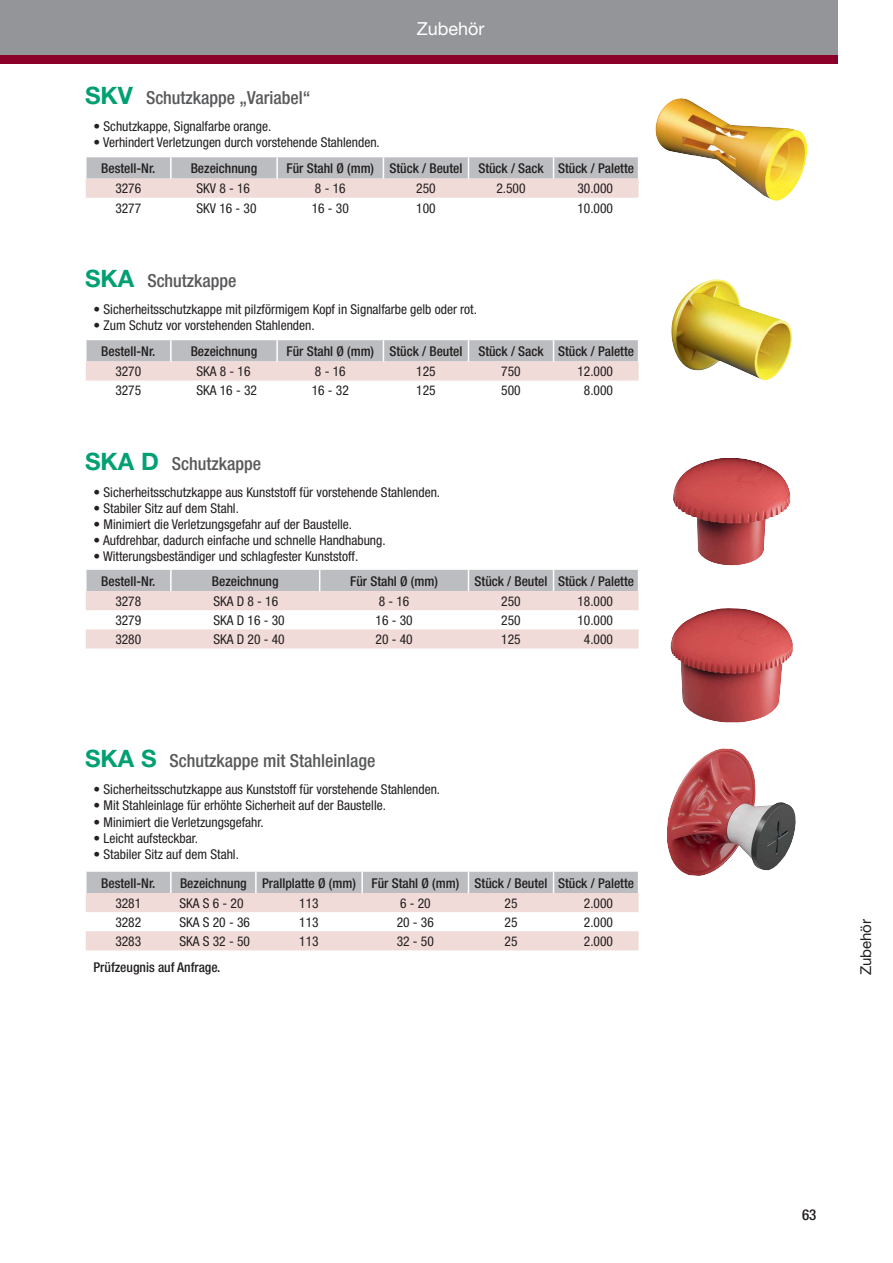
<style>
.page{position:relative;width:893px;height:1263px;background:#fff}
.page>*{position:absolute;margin:0;border:0;box-sizing:border-box;transform-origin:0 0}
.t1{font:500 condensed 18px "Helvetica Neue";color:#58595b}
.t2{font:18px "Helvetica Neue";color:#fff}
.t3{font:15px "Helvetica Neue";color:#231f20}
.t4{font:500 condensed 15px "Helvetica Neue";color:#231f20}
.t5{font:condensed 13.5px "Helvetica Neue";color:#231f20}
.t6{font:500 condensed 13.5px "Helvetica Neue";color:#231f20}
.s1{font-weight:700;font-stretch:normal;font-size:24px;color:#00a073}
</style>
<div class="page">
<div style="left:0;top:0;width:838px;height:55px;background:#939598"></div>
<div style="left:0;top:55px;width:838px;height:9px;background:#8b0028"></div>
<img style="left:655px;top:98px;width:152px;height:103px">
<svg style="left:86px;top:157px;width:553px;height:41px;background:#d5cccc"></svg>
<img style="left:671px;top:279px;width:121px;height:101px">
<svg style="left:86px;top:340px;width:553px;height:41px;background:#d5cccd"></svg>
<svg style="left:86px;top:570px;width:553px;height:78px"></svg>
<img style="left:673px;top:458px;width:117px;height:108px">
<img style="left:670px;top:608px;width:123px;height:115px">
<img style="left:667px;top:748px;width:129px;height:128px">
<svg style="left:86px;top:872px;width:553px;height:78px"></svg>
<h1 class="t2" style="left:417px;top:22px;width:69px">Zubehör</h1>
<h1 class="t1" style="left:85px;top:91px;width:227px"><span class="s1">SKV</span> Schutzkappe „Variabel“</h1>
<p class="t5" style="left:94px;top:121px;width:179px">• Schutzkappe, Signalfarbe orange.</p>
<p class="t5" style="left:94px;top:137px;width:288px">• Verhindert Verletzungen durch vorstehende Stahlenden.</p>
<p class="t6" style="left:101px;top:164px;width:55px">Bestell-Nr.</p>
<p class="t6" style="left:191px;top:164px;width:68px">Bezeichnung</p>
<p class="t6" style="left:286px;top:164px;width:349px">Für Stahl Ø (mm) Stück / Beutel Stück / Sack Stück / Palette</p>
<p class="t5" style="left:115px;top:184px;width:27px">3276</p>
<p class="t5" style="left:196px;top:184px;width:55px">SKV 8 - 16</p>
<p class="t5" style="left:315px;top:184px;width:32px">8 - 16</p>
<p class="t5" style="left:416px;top:184px;width:21px">250</p>
<p class="t5" style="left:496px;top:184px;width:31px">2.500</p>
<p class="t5" style="left:577px;top:184px;width:37px">30.000</p>
<p class="t5" style="left:115px;top:203px;width:27px">3277</p>
<p class="t5" style="left:196px;top:203px;width:62px">SKV 16 - 30</p>
<p class="t5" style="left:312px;top:203px;width:39px">16 - 30</p>
<p class="t5" style="left:416px;top:203px;width:21px">100</p>
<p class="t5" style="left:577px;top:203px;width:37px">10.000</p>
<h1 class="t1" style="left:85px;top:274px;width:153px"><span class="s1">SKA</span> Schutzkappe</h1>
<p class="t5" style="left:94px;top:304px;width:385px">• Sicherheitsschutzkappe mit pilzförmigem Kopf in Signalfarbe gelb oder rot.</p>
<p class="t5" style="left:94px;top:320px;width:223px">• Zum Schutz vor vorstehenden Stahlenden.</p>
<p class="t6" style="left:101px;top:346px;width:55px">Bestell-Nr.</p>
<p class="t6" style="left:191px;top:346px;width:68px">Bezeichnung</p>
<p class="t6" style="left:286px;top:346px;width:349px">Für Stahl Ø (mm) Stück / Beutel Stück / Sack Stück / Palette</p>
<p class="t5" style="left:115px;top:367px;width:27px">3270</p>
<p class="t5" style="left:196px;top:367px;width:56px">SKA 8 - 16</p>
<p class="t5" style="left:315px;top:367px;width:32px">8 - 16</p>
<p class="t5" style="left:416px;top:367px;width:21px">125</p>
<p class="t5" style="left:501px;top:367px;width:21px">750</p>
<p class="t5" style="left:577px;top:367px;width:37px">12.000</p>
<p class="t5" style="left:115px;top:386px;width:27px">3275</p>
<p class="t5" style="left:196px;top:386px;width:62px">SKA 16 - 32</p>
<p class="t5" style="left:312px;top:386px;width:39px">16 - 32</p>
<p class="t5" style="left:416px;top:386px;width:21px">125</p>
<p class="t5" style="left:501px;top:386px;width:21px">500</p>
<p class="t5" style="left:584px;top:386px;width:31px">8.000</p>
<h1 class="t1" style="left:85px;top:457px;width:177px"><span class="s1">SKA D</span> Schutzkappe</h1>
<p class="t5" style="left:94px;top:487px;width:348px">• Sicherheitsschutzkappe aus Kunststoff für vorstehende Stahlenden.</p>
<p class="t5" style="left:94px;top:503px;width:147px">• Stabiler Sitz auf dem Stahl.</p>
<p class="t5" style="left:94px;top:519px;width:260px">• Minimiert die Verletzungsgefahr auf der Baustelle.</p>
<p class="t5" style="left:94px;top:535px;width:294px">• Aufdrehbar, dadurch einfache und schnelle Handhabung.</p>
<p class="t5" style="left:94px;top:552px;width:266px">• Witterungsbeständiger und schlagfester Kunststoff.</p>
<p class="t6" style="left:101px;top:576px;width:55px">Bestell-Nr.</p>
<p class="t6" style="left:212px;top:576px;width:68px">Bezeichnung</p>
<p class="t6" style="left:350px;top:576px;width:89px">Für Stahl Ø (mm)</p>
<p class="t6" style="left:475px;top:576px;width:161px">Stück / Beutel Stück / Palette</p>
<p class="t5" style="left:115px;top:596px;width:27px">3278</p>
<p class="t5" style="left:213px;top:596px;width:66px">SKA D 8 - 16</p>
<p class="t5" style="left:379px;top:596px;width:32px">8 - 16</p>
<p class="t5" style="left:501px;top:596px;width:21px">250</p>
<p class="t5" style="left:577px;top:596px;width:37px">18.000</p>
<p class="t5" style="left:115px;top:615px;width:27px">3279</p>
<p class="t5" style="left:213px;top:615px;width:73px">SKA D 16 - 30</p>
<p class="t5" style="left:375px;top:615px;width:39px">16 - 30</p>
<p class="t5" style="left:501px;top:615px;width:21px">250</p>
<p class="t5" style="left:577px;top:615px;width:37px">10.000</p>
<p class="t5" style="left:115px;top:635px;width:27px">3280</p>
<p class="t5" style="left:213px;top:635px;width:73px">SKA D 20 - 40</p>
<p class="t5" style="left:375px;top:635px;width:39px">20 - 40</p>
<p class="t5" style="left:501px;top:635px;width:21px">125</p>
<p class="t5" style="left:584px;top:635px;width:31px">4.000</p>
<h1 class="t1" style="left:85px;top:754px;width:292px"><span class="s1">SKA S</span> Schutzkappe mit Stahleinlage</h1>
<p class="t5" style="left:94px;top:784px;width:348px">• Sicherheitsschutzkappe aus Kunststoff für vorstehende Stahlenden.</p>
<p class="t5" style="left:94px;top:801px;width:294px">• Mit Stahleinlage für erhöhte Sicherheit auf der Baustelle.</p>
<p class="t5" style="left:94px;top:817px;width:172px">• Minimiert die Verletzungsgefahr.</p>
<p class="t5" style="left:94px;top:833px;width:106px">• Leicht aufsteckbar.</p>
<p class="t5" style="left:94px;top:849px;width:147px">• Stabiler Sitz auf dem Stahl.</p>
<p class="t6" style="left:101px;top:878px;width:55px">Bestell-Nr.</p>
<p class="t6" style="left:180px;top:878px;width:455px">Bezeichnung Prallplatte Ø (mm) Für Stahl Ø (mm) Stück / Beutel Stück / Palette</p>
<p class="t5" style="left:115px;top:898px;width:27px">3281</p>
<p class="t5" style="left:179px;top:898px;width:66px">SKA S 6 - 20</p>
<p class="t5" style="left:299px;top:898px;width:21px">113</p>
<p class="t5" style="left:400px;top:898px;width:32px">6 - 20</p>
<p class="t5" style="left:505px;top:898px;width:14px">25</p>
<p class="t5" style="left:584px;top:898px;width:31px">2.000</p>
<p class="t5" style="left:115px;top:917px;width:27px">3282</p>
<p class="t5" style="left:179px;top:917px;width:72px">SKA S 20 - 36</p>
<p class="t5" style="left:299px;top:917px;width:21px">113</p>
<p class="t5" style="left:397px;top:917px;width:39px">20 - 36</p>
<p class="t5" style="left:505px;top:917px;width:14px">25</p>
<p class="t5" style="left:584px;top:917px;width:31px">2.000</p>
<p class="t5" style="left:115px;top:936px;width:27px">3283</p>
<p class="t5" style="left:179px;top:936px;width:72px">SKA S 32 - 50</p>
<p class="t5" style="left:299px;top:936px;width:21px">113</p>
<p class="t5" style="left:397px;top:936px;width:39px">32 - 50</p>
<p class="t5" style="left:505px;top:936px;width:14px">25</p>
<p class="t5" style="left:584px;top:936px;width:31px">2.000</p>
<p class="t6" style="left:94px;top:962px;width:128px">Prüfzeugnis auf Anfrage.</p>
<p class="t3" style="left:860px;top:975px;width:58px;rotate:-90deg">Zubehör</p>
<p class="t4" style="left:802px;top:1210px;width:16px">63</p>
</div>
